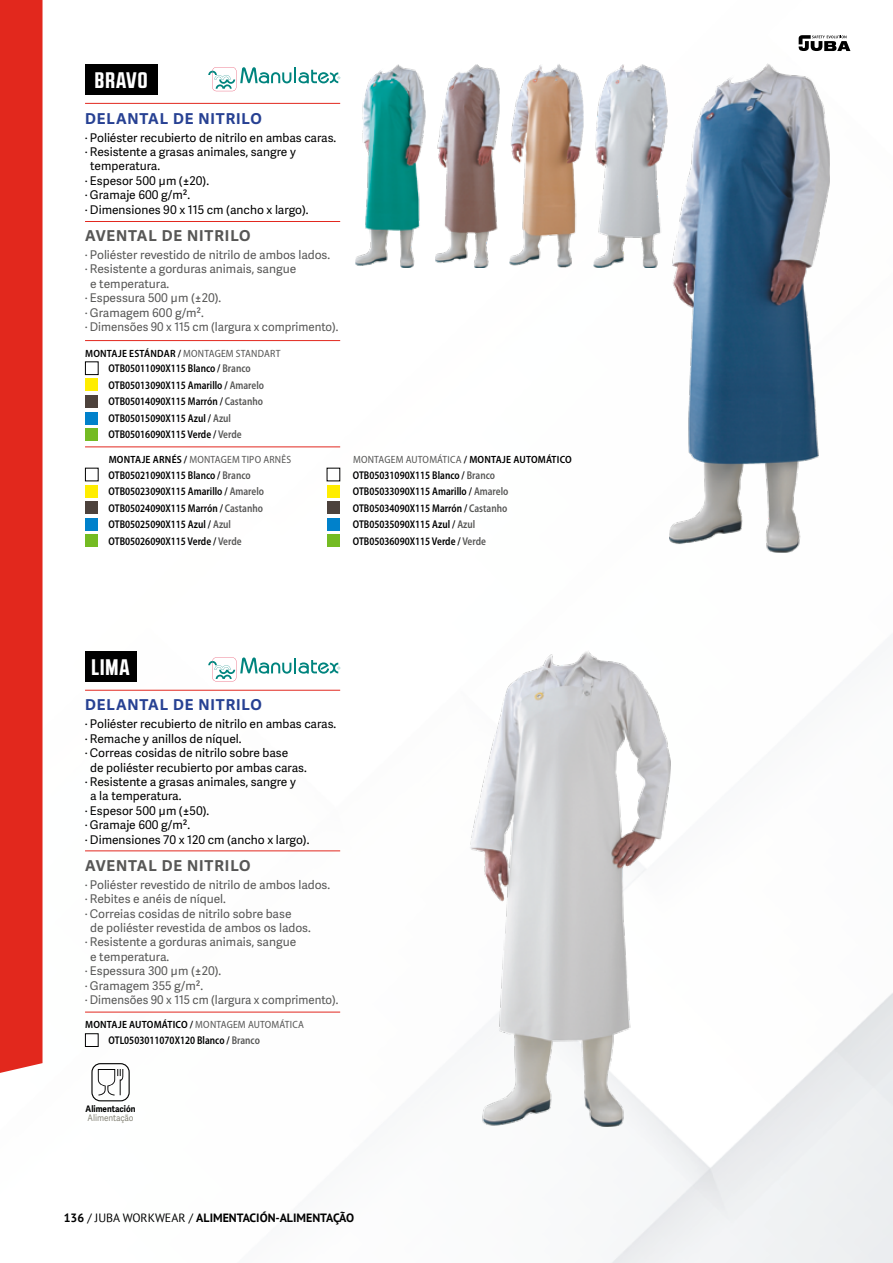
<style>
.page{position:relative;width:893px;height:1263px;background:#fff}
.page>*{position:absolute;margin:0;border:0;box-sizing:border-box;transform-origin:0 0}
.t1{font:700 22.5px "RB No 2.1 b";letter-spacing:.05em;color:#fff}
.t2{font:700 15px "Adelle Sans";letter-spacing:.06em;color:#274193}
.t3{font:700 15px "Adelle Sans";letter-spacing:.06em;color:#575756}
.t4{font:12px "Adelle Sans";color:#575756}
.t5{font:12px "Adelle Sans";color:#000}
.t6{font:700 12px "PT Sans";color:#000}
.t7{font:600 semi-condensed 11.25px/16.5px "Myriad Pro";color:#000;scale:.9 1}
.t8{font:600 semi-condensed 10.5px "Myriad Pro";letter-spacing:.02em;color:#000}
.t9{font:semi-condensed 10.5px "Myriad Pro";letter-spacing:.02em;color:#575756}
.t10{font:700 9px "Adelle Sans";color:#000;scale:.9 1}
.t11{font:9px "Adelle Sans";letter-spacing:-.005em;color:#87867a;scale:.9 1}
.s1{font-weight:400;color:#575756}
.s2{color:#575756}
.s3{font-weight:600;color:#000}
.s4{font-weight:400}
</style>
<div class="page">
<img style="left:84px;top:37px;width:809px;height:1226px">
<svg style="left:799px;top:35px;width:51px;height:16px"></svg>
<div style="left:0;top:0;width:43px;height:1073px;background:#e2281d"></div>
<hr style="left:85px;top:850px;width:255px;height:1px;background:#e2281f">
<hr style="left:85px;top:690px;width:255px;height:1px;background:#e2281f">
<div style="left:85px;top:651px;width:51px;height:30px;background:#000"></div>
<svg style="left:208px;top:657px;width:132px;height:24px"></svg>
<img style="left:469px;top:651px;width:201px;height:476px">
<hr style="left:85px;top:1012px;width:255px;height:1px;background:#e2281f">
<div style="left:85px;top:1034px;width:13px;height:12px;background:#fff"></div>
<div style="left:85px;top:1033px;width:14px;height:14px;border:1px solid #000"></div>
<div style="left:91px;top:1063px;width:39px;height:38px;border:1px solid #000;border-radius:9px"></div>
<svg style="left:98px;top:1069px;width:25px;height:26px"></svg>
<hr style="left:85px;top:221px;width:255px;height:1px;background:#e2281f">
<hr style="left:85px;top:103px;width:255px;height:1px;background:#e2281f">
<div style="left:85px;top:64px;width:72px;height:31px;background:#000"></div>
<svg style="left:208px;top:67px;width:132px;height:24px"></svg>
<div style="left:85px;top:362px;width:13px;height:13px;background:#fff"></div>
<div style="left:85px;top:361px;width:14px;height:14px;border:1px solid #000"></div>
<div style="left:85px;top:378px;width:13px;height:13px;background:#ffed00"></div>
<div style="left:85px;top:428px;width:13px;height:13px;background:#74bb23"></div>
<div style="left:85px;top:395px;width:13px;height:13px;background:#4d423c"></div>
<hr style="left:85px;top:340px;width:255px;height:1px;background:#e2281f">
<div style="left:85px;top:412px;width:13px;height:12px;background:#0081cb"></div>
<div style="left:85px;top:468px;width:13px;height:13px;background:#fff"></div>
<div style="left:85px;top:468px;width:14px;height:13px;border:1px solid #000"></div>
<div style="left:85px;top:485px;width:13px;height:12px;background:#ffed00"></div>
<div style="left:85px;top:534px;width:13px;height:13px;background:#74bb23"></div>
<div style="left:85px;top:501px;width:13px;height:13px;background:#4d423c"></div>
<hr style="left:85px;top:446px;width:255px;height:1px;background:#e2281f">
<div style="left:85px;top:518px;width:13px;height:13px;background:#0081cb"></div>
<div style="left:327px;top:468px;width:13px;height:13px;background:#fff"></div>
<div style="left:327px;top:485px;width:12px;height:12px;background:#ffed00"></div>
<div style="left:327px;top:534px;width:12px;height:13px;background:#74bb23"></div>
<div style="left:327px;top:501px;width:12px;height:13px;background:#4d423c"></div>
<div style="left:327px;top:518px;width:12px;height:13px;background:#0081cb"></div>
<img style="left:669px;top:64px;width:160px;height:489px">
<img style="left:509px;top:64px;width:75px;height:204px">
<img style="left:593px;top:64px;width:75px;height:204px">
<img style="left:356px;top:64px;width:70px;height:204px">
<img style="left:435px;top:64px;width:64px;height:204px">
<h1 class="t1" style="left:95px;top:67px;width:54px">BRAVO</h1>
<h2 class="t2" style="left:85px;top:109px;width:178px">DELANTAL DE NITRILO</h2>
<p class="t5" style="left:85px;top:129px;width:253px">· Poliéster recubierto de nitrilo en ambas caras.</p>
<p class="t5" style="left:85px;top:143px;width:212px">· Resistente a grasas animales, sangre y</p>
<p class="t5" style="left:90px;top:158px;width:71px">temperatura.</p>
<p class="t5" style="left:85px;top:172px;width:126px">· Espesor 500 μm (±20).</p>
<p class="t5" style="left:85px;top:186px;width:107px">· Gramaje 600 g/m².</p>
<p class="t5" style="left:85px;top:201px;width:225px">· Dimensiones 90 x 115 cm (ancho x largo).</p>
<h2 class="t3" style="left:85px;top:227px;width:167px">AVENTAL DE NITRILO</h2>
<p class="t4" style="left:85px;top:246px;width:247px">· Poliéster revestido de nitrilo de ambos lados.</p>
<p class="t4" style="left:85px;top:261px;width:213px">· Resistente a gorduras animais, sangue</p>
<p class="t4" style="left:90px;top:275px;width:81px">e temperatura.</p>
<p class="t4" style="left:85px;top:289px;width:138px">· Espessura 500 μm (±20).</p>
<p class="t4" style="left:85px;top:304px;width:120px">· Gramagem 600 g/m².</p>
<p class="t4" style="left:85px;top:318px;width:255px">· Dimensões 90 x 115 cm (largura x comprimento).</p>
<p class="t8" style="left:85px;top:347px;width:197px">MONTAJE ESTÁNDAR / <span class="s1">MONTAGEM STANDART</span></p>
<p class="t7" style="left:109px;top:360px;width:174px">OTB05011090X115 Blanco / <span class="s2">Branco<br></span>OTB05013090X115 Amarillo / <span class="s2">Amarelo<br></span>OTB05014090X115 Marrón / <span class="s2">Castanho<br></span>OTB05015090X115 Azul / <span class="s2">Azul<br></span>OTB05016090X115 Verde / <span class="s2">Verde</span></p>
<p class="t9" style="left:109px;top:454px;width:184px"><span class="s3">MONTAJE ARNÉS /</span> MONTAGEM TIPO ARNÊS</p>
<p class="t7" style="left:109px;top:467px;width:174px">OTB05021090X115 Blanco / <span class="s2">Branco<br></span>OTB05023090X115 Amarillo / <span class="s2">Amarelo<br></span>OTB05024090X115 Marrón / <span class="s2">Castanho<br></span>OTB05025090X115 Azul / <span class="s2">Azul<br></span>OTB05026090X115 Verde / <span class="s2">Verde</span></p>
<p class="t9" style="left:353px;top:454px;width:220px">MONTAGEM AUTOMÁTICA <span class="s3">/ MONTAJE AUTOMÁTICO</span></p>
<p class="t7" style="left:353px;top:467px;width:174px">OTB05031090X115 Blanco / <span class="s2">Branco<br></span>OTB05033090X115 Amarillo / <span class="s2">Amarelo<br></span>OTB05034090X115 Marrón / <span class="s2">Castanho<br></span>OTB05035090X115 Azul / <span class="s2">Azul<br></span>OTB05036090X115 Verde / <span class="s2">Verde</span></p>
<h1 class="t1" style="left:91px;top:654px;width:40px">LIMA</h1>
<h2 class="t2" style="left:85px;top:696px;width:178px">DELANTAL DE NITRILO</h2>
<p class="t5" style="left:85px;top:715px;width:253px">· Poliéster recubierto de nitrilo en ambas caras.</p>
<p class="t5" style="left:85px;top:730px;width:158px">· Remache y anillos de níquel.</p>
<p class="t5" style="left:85px;top:744px;width:205px">· Correas cosidas de nitrilo sobre base</p>
<p class="t5" style="left:90px;top:759px;width:218px">de poliéster recubierto por ambas caras.</p>
<p class="t5" style="left:85px;top:773px;width:212px">· Resistente a grasas animales, sangre y</p>
<p class="t5" style="left:90px;top:787px;width:93px">a la temperatura.</p>
<p class="t5" style="left:85px;top:802px;width:126px">· Espesor 500 μm (±50).</p>
<p class="t5" style="left:85px;top:816px;width:107px">· Gramaje 600 g/m².</p>
<p class="t5" style="left:85px;top:831px;width:226px">· Dimensiones 70 x 120 cm (ancho x largo).</p>
<h2 class="t3" style="left:85px;top:856px;width:167px">AVENTAL DE NITRILO</h2>
<p class="t4" style="left:85px;top:876px;width:247px">· Poliéster revestido de nitrilo de ambos lados.</p>
<p class="t4" style="left:85px;top:890px;width:142px">· Rebites e anéis de níquel.</p>
<p class="t4" style="left:85px;top:905px;width:208px">· Correias cosidas de nitrilo sobre base</p>
<p class="t4" style="left:90px;top:919px;width:222px">de poliéster revestida de ambos os lados.</p>
<p class="t4" style="left:85px;top:933px;width:213px">· Resistente a gorduras animais, sangue</p>
<p class="t4" style="left:90px;top:948px;width:81px">e temperatura.</p>
<p class="t4" style="left:85px;top:962px;width:138px">· Espessura 300 μm (±20).</p>
<p class="t4" style="left:85px;top:977px;width:120px">· Gramagem 355 g/m².</p>
<p class="t4" style="left:85px;top:991px;width:255px">· Dimensões 90 x 115 cm (largura x comprimento).</p>
<p class="t8" style="left:85px;top:1019px;width:220px">MONTAJE AUTOMÁTICO / <span class="s1">MONTAGEM AUTOMÁTICA</span></p>
<p class="t7" style="left:109px;top:1032px;width:170px">OTL0503011070X120 Blanco / <span class="s2">Branco</span></p>
<p class="t10" style="left:86px;top:1103px;width:57px">Alimentación</p>
<p class="t11" style="left:87px;top:1111px;width:53px">Alimentação</p>
<p class="t6" style="left:64px;top:1210px;width:292px">136 <span class="s4">/ JUBA WORKWEAR /</span> ALIMENTACIÓN-ALIMENTAÇÃO</p>
</div>
